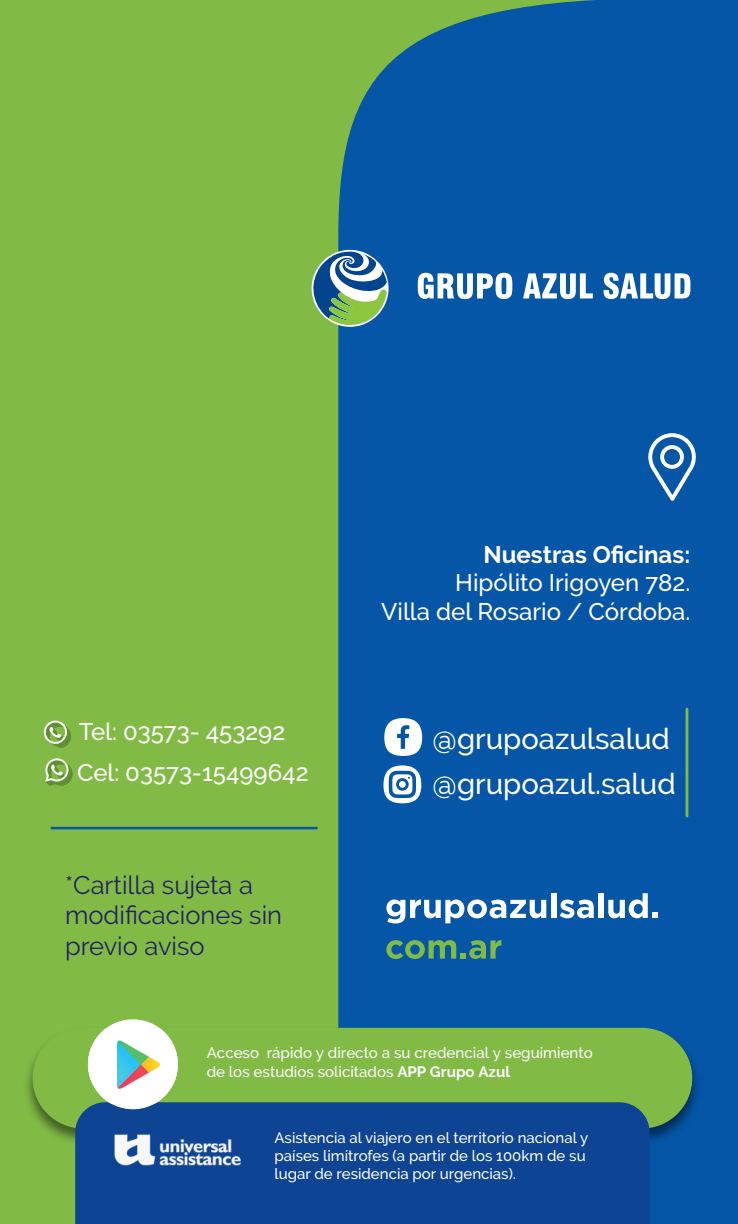
<style>
.page{position:relative;width:738px;height:1224px;background:#81bb45}
.page>*{position:absolute;margin:0;border:0;box-sizing:border-box;transform-origin:0 0}
.t1{font:500 29.1px "Raleway";color:#fff}
.t2{font:25.5px/30.6px "Raleway";color:#252161}
.t3{font:500 24px/28.8px "Raleway";color:#fff;text-align:right}
.t4{font:700 24px "Raleway";color:#fff}
.t5{font:500 15.15px/18.9px "Raleway";color:#fff}
.t6{font:500 15px/18px "Raleway";color:#fff}
.s1{font-weight:700}
</style>
<div class="page">
<div style="left:338px;top:0;width:400px;height:1224px;background:#0556a7"></div>
<svg style="left:386px;top:899px;width:160px;height:24px;background:#75a1ce"></svg>
<div style="left:551px;top:893px;width:5px;height:25px;background:#fff"></div>
<svg style="left:560px;top:900px;width:34px;height:18px"></svg>
<div style="left:598px;top:893px;width:6px;height:25px;background:#fff"></div>
<svg style="left:608px;top:893px;width:50px;height:25px"></svg>
<svg style="left:386px;top:940px;width:115px;height:19px"></svg>
<svg style="left:648px;top:433px;width:48px;height:68px;background:#4984be"></svg>
<hr style="left:51px;top:827px;width:267px;height:2px;background:#0556a7">
<svg style="left:383px;top:765px;width:38px;height:38px"></svg>
<svg style="left:384px;top:718px;width:38px;height:38px"></svg>
<hr style="left:685px;top:709px;width:3px;height:107px;background:#81bb45">
<img style="left:27px;top:1024px;width:678px;height:126px">
<div style="left:33px;top:1028px;width:659px;height:100px;background:#81bb45;border-radius:50px"></div>
<div style="left:75px;top:1102px;width:575px;height:122px;background:#0e4494"></div>
<img style="left:106px;top:1102px;width:144px;height:122px">
<div style="left:88px;top:1019px;width:90px;height:90px;background:#fff;border-radius:50%"></div>
<img style="left:88px;top:1029px;width:90px;height:75px">
<svg style="left:43px;top:721px;width:28px;height:27px"></svg>
<svg style="left:45px;top:758px;width:28px;height:28px"></svg>
<svg style="left:418px;top:273px;width:94px;height:26px;background:#9cbcdc"></svg>
<svg style="left:523px;top:273px;width:70px;height:26px;background:#8cb1d6"></svg>
<svg style="left:604px;top:273px;width:86px;height:26px;background:#99badb"></svg>
<svg style="left:311px;top:251px;width:76px;height:74px"></svg>
<h3 class="t3" style="left:79px;top:717px;width:208px">Tel: 03573- 453292</h3>
<h3 class="t3" style="left:77px;top:758px;width:233px">Cel: 03573-15499642</h3>
<h2 class="t2" style="left:65px;top:869px;width:219px">*Cartilla sujeta a modificaciones sin previo aviso</h2>
<h3 class="t4" style="left:483px;top:540px;width:208px">Nuestras Oficinas:</h3>
<h3 class="t3" style="left:381px;top:568px;width:311px">Hipólito Irigoyen 782.<br>Villa del Rosario / Córdoba.</h3>
<h1 class="t1" style="left:433px;top:722px;width:239px">@grupoazulsalud</h1>
<h1 class="t1" style="left:433px;top:767px;width:245px">@grupoazul.salud</h1>
<p class="t5" style="left:207px;top:1044px;width:388px">Acceso rápido y directo a su credencial y seguimiento de los estudios solicitados <span class="s1">APP Grupo Azul</span></p>
<p class="t6" style="left:275px;top:1128px;width:315px">Asistencia al viajero en el territorio nacional y países limítrofes (a partir de los 100km de su lugar de residencia por urgencias).</p>
</div>
